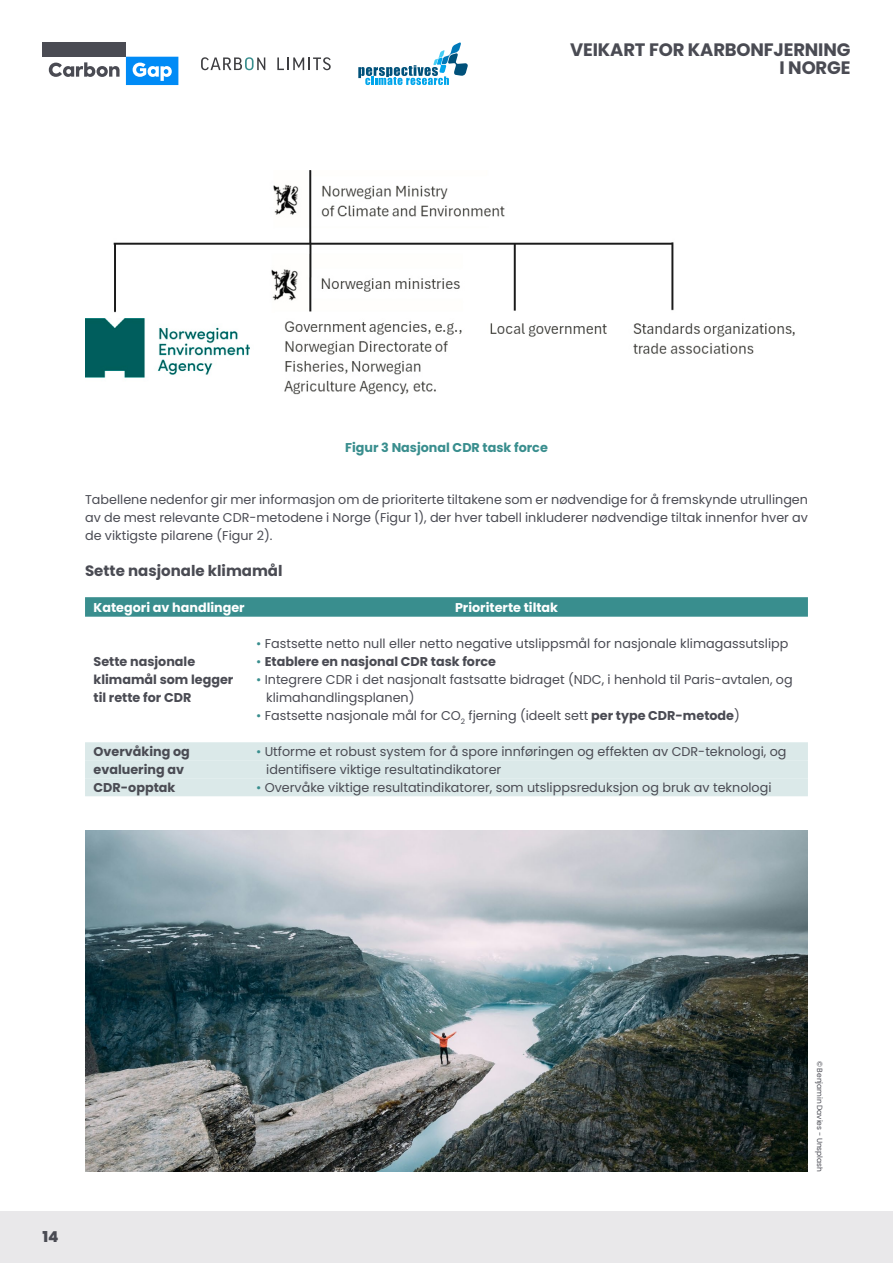
<style>
.page{position:relative;width:893px;height:1263px;background:#fff}
.page>*{position:absolute;margin:0;border:0;box-sizing:border-box;transform-origin:0 0}
.t1{font:700 18px/18px "Poppins";letter-spacing:-.01em;color:#4a4b53}
.t2{font:700 15px "Poppins";color:#4a4b53}
.t3{font:800 15px "Poppins";color:#4a4b53}
.t4{font:12.75px/18px "Poppins";color:#4a4b53;text-align:justify}
.t5{font:700 12.75px "Poppins";color:#4a4b53}
.t6{font:700 12.75px "Poppins";color:#fff}
.t7{font:700 12.75px "Poppins";color:#398e8e}
.t8{font:7.5px "Poppins";letter-spacing:-.01em;color:#4a4b53}
.s1{color:#398e8e}
.s2{font-weight:400;color:#398e8e}
.s3{font-weight:700}
</style>
<div class="page">
<div style="left:0;top:1212px;width:893px;height:51px;background:#e9e8ea"></div>
<div style="left:85px;top:597px;width:723px;height:20px;background:#398e8e"></div>
<div style="left:85px;top:742px;width:723px;height:18px;background:#dbe9e9"></div>
<div style="left:85px;top:760px;width:723px;height:18px;background:#dbe9e9"></div>
<div style="left:85px;top:778px;width:723px;height:18px;background:#dbe9e9"></div>
<img style="left:86px;top:170px;width:709px;height:225px">
<img style="left:85px;top:831px;width:723px;height:340px">
<div style="left:43px;top:43px;width:83px;height:14px;background:#4a4b53"></div>
<svg style="left:49px;top:62px;width:71px;height:15px"></svg>
<svg style="left:126px;top:57px;width:52px;height:28px"></svg>
<div style="left:170px;top:57px;width:8px;height:8px;background:#008bf6"></div>
<svg style="left:201px;top:57px;width:64px;height:13px"></svg>
<svg style="left:277px;top:57px;width:54px;height:13px"></svg>
<svg style="left:358px;top:42px;width:110px;height:43px"></svg>
<h1 class="t1" style="left:779px;top:41px;width:71px;text-indent:-209px">Veikart for karbonfjerning iNorge</h1>
<p class="t7" style="left:345px;top:441px;width:204px">Figur 3 Nasjonal CDR task force</p>
<p class="t4" style="left:85px;top:491px;width:724px">Tabellene nedenfor gir mer informasjon om de prioriterte tiltakene som er nødvendige for å fremskynde utrullingen av de mest relevante CDR-metodene i Norge (Figur 1), der hver tabell inkluderer nødvendige tiltak innenfor hver av de viktigste pilarene (Figur 2).</p>
<p class="t2" style="left:85px;top:562px;width:199px">Sette nasjonale klimamål</p>
<p class="t6" style="left:94px;top:600px;width:156px">Kategori av handlinger P</p>
<p class="t6" style="left:463px;top:600px;width:97px">rioriterte tiltak</p>
<p class="t4" style="left:256px;top:635px;width:534px"><span class="s1">•</span> Fastsette netto null eller netto negative utslippsmål for nasjonale klimagassutslipp</p>
<p class="t5" style="left:94px;top:654px;width:103px">Sette nasjonale</p>
<p class="t5" style="left:256px;top:654px;width:242px"><span class="s2">•</span> Etablere en nasjonal CDR task force</p>
<p class="t5" style="left:94px;top:672px;width:141px">klimamål som legger</p>
<p class="t4" style="left:256px;top:671px;width:538px"><span class="s1">•</span> Integrere CDR i det nasjonalt fastsatte bidraget (NDC, i henhold til Paris-avtalen, og</p>
<p class="t5" style="left:94px;top:690px;width:98px">til rette for CDR</p>
<p class="t4" style="left:266px;top:689px;width:150px">klimahandlingsplanen)</p>
<p class="t4" style="left:256px;top:707px;width:485px"><span class="s1">•</span> Fastsette nasjonale mål for CO<sub>2</sub> fjerning (ideelt sett <span class="s3">per type CDR-metode</span>)</p>
<p class="t5" style="left:94px;top:744px;width:98px">Overvåking og</p>
<p class="t4" style="left:256px;top:743px;width:532px"><span class="s1">•</span> Utforme et robust system for å spore innføringen og effekten av CDR-teknologi, og</p>
<p class="t5" style="left:94px;top:762px;width:92px">evaluering av</p>
<p class="t4" style="left:266px;top:761px;width:237px">identifisere viktige resultatindikatorer</p>
<p class="t5" style="left:94px;top:780px;width:83px">CDR-opptak</p>
<p class="t4" style="left:256px;top:779px;width:517px"><span class="s1">•</span> Overvåke viktige resultatindikatorer, som utslippsreduksjon og bruk av teknologi</p>
<p class="t3" style="left:43px;top:1228px;width:18px">14</p>
<p class="t8" style="left:824px;top:1061px;width:112px;rotate:90deg">© Benjamin Davies - Unsplash</p>
</div>
